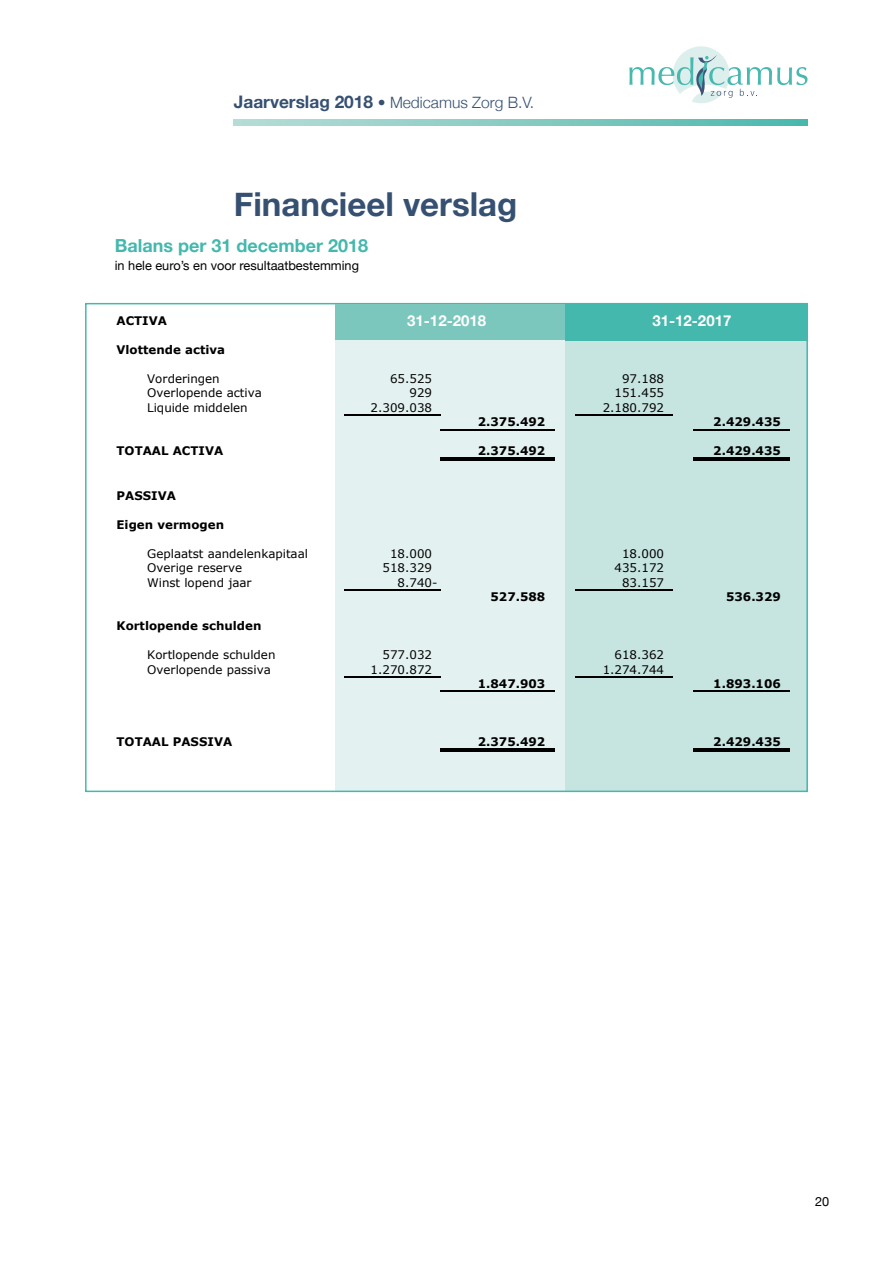
<style>
.page{position:relative;width:893px;height:1263px;background:#fff}
.page>*{position:absolute;margin:0;border:0;box-sizing:border-box;transform-origin:0 0}
.t1{font:700 33px "Helvetica Neue";color:#365072}
.t2{font:700 18px "Helvetica Neue";color:#44b8ad}
.t3{font:300 15.6px "Helvetica Neue";color:#365072}
.t4{font:700 15px "Helvetica Neue";color:#fff}
.t5{font:12.75px "Helvetica Neue";color:#000}
.t6{font:11.85px "Verdana";color:#000}
.t7{font:700 11.85px "Verdana";color:#000}
.s1{font-weight:700;font-size:17.25px}
</style>
<div class="page">
<div style="left:673px;top:46px;width:57px;height:57px;background:#ddefed;border-radius:50%"></div>
<svg style="left:629px;top:55px;width:178px;height:48px"></svg>
<svg style="left:234px;top:119px;width:574px;height:7px;background:#83cac2"></svg>
<div style="left:565px;top:304px;width:242px;height:487px;background:#c6e4e0"></div>
<div style="left:336px;top:304px;width:229px;height:487px;background:#e3f2f0"></div>
<hr style="left:344px;top:414px;width:96px;height:2px;background:#000">
<hr style="left:440px;top:429px;width:114px;height:1px;background:#000">
<hr style="left:440px;top:458px;width:114px;height:1px;background:#000">
<hr style="left:440px;top:460px;width:114px;height:1px;background:#000">
<hr style="left:344px;top:589px;width:96px;height:2px;background:#000">
<hr style="left:344px;top:676px;width:96px;height:1px;background:#000">
<hr style="left:440px;top:691px;width:114px;height:1px;background:#000">
<hr style="left:440px;top:748px;width:114px;height:1px;background:#000">
<hr style="left:440px;top:751px;width:114px;height:1px;background:#000">
<hr style="left:575px;top:414px;width:97px;height:2px;background:#000">
<hr style="left:693px;top:429px;width:97px;height:1px;background:#000">
<hr style="left:693px;top:458px;width:97px;height:1px;background:#000">
<hr style="left:693px;top:460px;width:97px;height:1px;background:#000">
<hr style="left:575px;top:589px;width:97px;height:2px;background:#000">
<hr style="left:575px;top:676px;width:97px;height:1px;background:#000">
<hr style="left:693px;top:691px;width:97px;height:1px;background:#000">
<hr style="left:693px;top:748px;width:97px;height:1px;background:#000">
<hr style="left:693px;top:751px;width:97px;height:1px;background:#000">
<div style="left:565px;top:304px;width:243px;height:36px;background:#44b8ad"></div>
<div style="left:336px;top:304px;width:229px;height:36px;background:#7bc7be"></div>
<h3 class="t3" style="left:234px;top:90px;width:302px"><span class="s1">Jaarverslag 2018</span> • Medicamus Zorg B.V.</h3>
<h1 class="t1" style="left:234px;top:178px;width:285px">Financieel verslag</h1>
<h2 class="t2" style="left:115px;top:231px;width:255px">Balans per 31 december 2018</h2>
<p class="t5" style="left:115px;top:256px;width:246px">in hele euro’s en voor resultaatbestemming</p>
<p class="t4" style="left:407px;top:309px;width:80px">31-12-2018</p>
<p class="t4" style="left:652px;top:309px;width:80px">31-12-2017</p>
<p class="t7" style="left:117px;top:313px;width:52px">ACTIVA</p>
<p class="t7" style="left:117px;top:342px;width:110px">Vlottende activa</p>
<p class="t6" style="left:147px;top:371px;width:74px">Vorderingen</p>
<p class="t6" style="left:390px;top:371px;width:44px">65.525</p>
<p class="t6" style="left:622px;top:371px;width:44px">97.188</p>
<p class="t6" style="left:147px;top:385px;width:116px">Overlopende activa</p>
<p class="t6" style="left:409px;top:385px;width:24px">929</p>
<p class="t6" style="left:614px;top:385px;width:51px">151.455</p>
<p class="t6" style="left:147px;top:400px;width:102px">Liquide middelen</p>
<p class="t6" style="left:371px;top:400px;width:63px">2.309.038</p>
<p class="t6" style="left:603px;top:400px;width:63px">2.180.792</p>
<p class="t7" style="left:478px;top:414px;width:69px">2.375.492</p>
<p class="t7" style="left:713px;top:414px;width:69px">2.429.435</p>
<p class="t7" style="left:117px;top:443px;width:108px">TOTAAL ACTIVA</p>
<p class="t7" style="left:478px;top:443px;width:69px">2.375.492</p>
<p class="t7" style="left:713px;top:443px;width:69px">2.429.435</p>
<p class="t7" style="left:117px;top:488px;width:61px">PASSIVA</p>
<p class="t7" style="left:117px;top:517px;width:109px">Eigen vermogen</p>
<p class="t6" style="left:147px;top:546px;width:162px">Geplaatst aandelenkapitaal</p>
<p class="t6" style="left:390px;top:546px;width:44px">18.000</p>
<p class="t6" style="left:622px;top:546px;width:44px">18.000</p>
<p class="t6" style="left:147px;top:561px;width:96px">Overige reserve</p>
<p class="t6" style="left:382px;top:561px;width:51px">518.329</p>
<p class="t6" style="left:614px;top:561px;width:51px">435.172</p>
<p class="t6" style="left:147px;top:575px;width:106px">Winst lopend jaar</p>
<p class="t6" style="left:398px;top:575px;width:41px">8.740-</p>
<p class="t6" style="left:622px;top:575px;width:44px">83.157</p>
<p class="t7" style="left:490px;top:589px;width:56px">527.588</p>
<p class="t7" style="left:726px;top:589px;width:56px">536.329</p>
<p class="t7" style="left:117px;top:618px;width:147px">Kortlopende schulden</p>
<p class="t6" style="left:147px;top:647px;width:130px">Kortlopende schulden</p>
<p class="t6" style="left:382px;top:647px;width:51px">577.032</p>
<p class="t6" style="left:614px;top:647px;width:51px">618.362</p>
<p class="t6" style="left:147px;top:662px;width:125px">Overlopende passiva</p>
<p class="t6" style="left:371px;top:662px;width:63px">1.270.872</p>
<p class="t6" style="left:603px;top:662px;width:63px">1.274.744</p>
<p class="t7" style="left:478px;top:676px;width:69px">1.847.903</p>
<p class="t7" style="left:713px;top:676px;width:69px">1.893.106</p>
<p class="t7" style="left:117px;top:734px;width:117px">TOTAAL PASSIVA</p>
<p class="t7" style="left:478px;top:734px;width:69px">2.375.492</p>
<p class="t7" style="left:713px;top:734px;width:69px">2.429.435</p>
<p class="t5" style="left:815px;top:1192px;width:16px">20</p>
</div>
